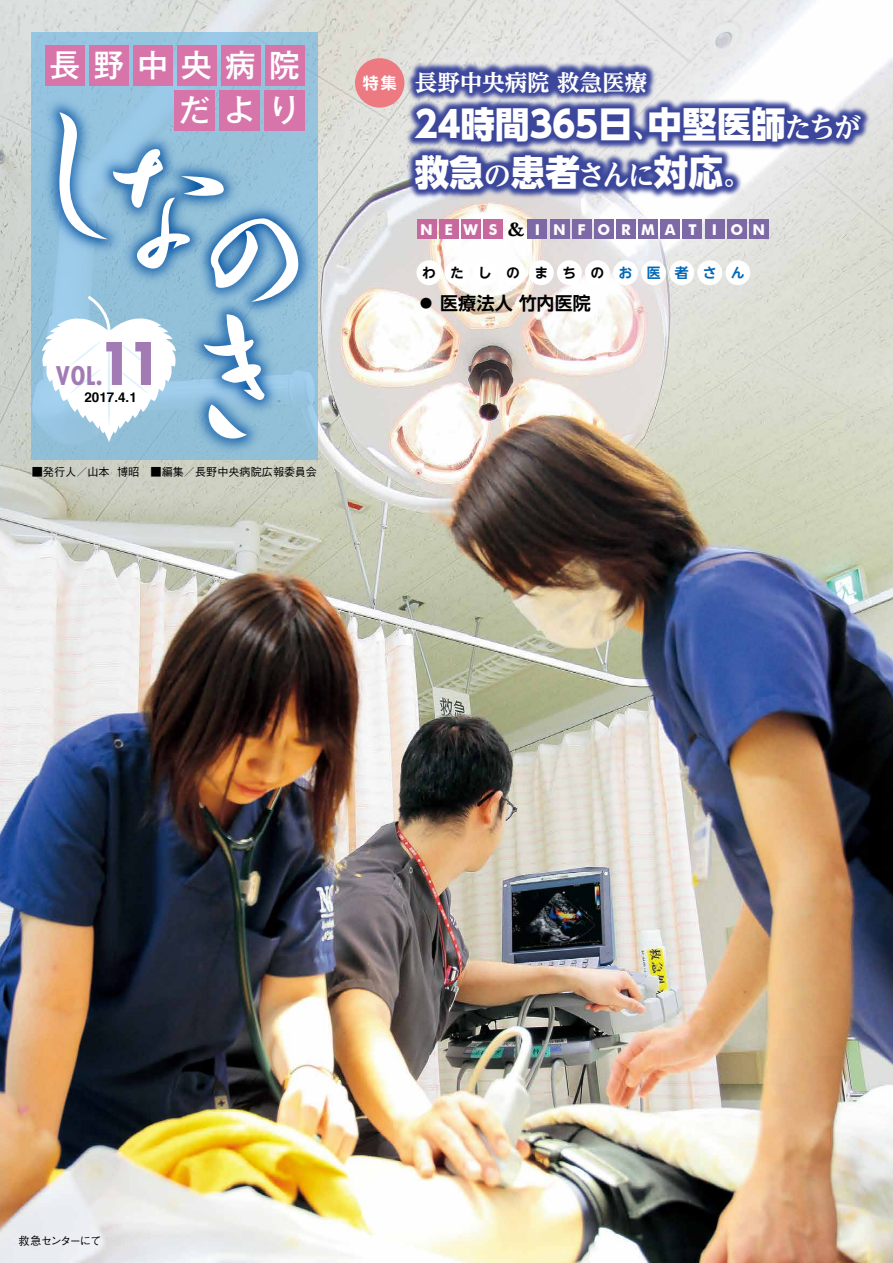
<style>
.page{position:relative;width:893px;height:1263px;background:#fff}
.page>*{position:absolute;margin:0;border:0;box-sizing:border-box;transform-origin:0 0}
.t1{font:700 57px "Futura Std";color:#a27bb5;scale:.9 1}
.t2{font:800 36px/48px "UD Shin Go NT Pr 6 N";color:#fff;scale:.96 1}
.t3{font:500 31.2px/45.5px "Gothic MB101 Pr 6 N";letter-spacing:.435em;color:#fff;text-align:right}
.t4{font:700 condensed 25.05px "Futura Std";color:#a27bb5}
.t5{font:700 expanded 22.5px "UD Reimin Pr 6 N";color:#fff}
.t6{font:700 18px "UD Shin Go NT Pr 6 N De";letter-spacing:.005em;color:#000}
.t7{font:700 15.9px "UD Shin Go NT Pr 6 N De";color:#fff}
.t8{font:700 15px "Futura BT";letter-spacing:.725em;color:#fff}
.t9{font:700 13.95px "UD Shin Go NT Pr 6 N De";letter-spacing:1.025em;color:#000}
.t10{font:700 13.5px "Helvetica";color:#000}
.t11{font:500 11.25px "Gothic BBB Pr 6 N";letter-spacing:-.1em;color:#000}
.t12{font:500 11.1px "Gothic BBB Pro";color:#000}
.s1{font-family:"UD Reimin Pr 6 N";font-weight:700;font-stretch:expanded;font-size:28.5px}
.s2{font-family:"Marion";font-size:20.7px;color:#000}
.s3{color:#0068b7}
.s4{font-family:"Shin Go Pr 6 N";font-weight:500}
</style>
<div class="page">
<img style="left:0;top:0;width:893px;height:1263px">
<img style="left:350px;top:7px;width:543px;height:253px">
<img style="left:380px;top:1262px;width:513px;height:1px">
<div style="left:355px;top:58px;width:49px;height:50px;background:#ed7981;border-radius:50%"></div>
<div style="left:417px;top:219px;width:19px;height:20px;background:#c7699e"></div>
<div style="left:439px;top:219px;width:19px;height:20px;background:#c7699e"></div>
<div style="left:461px;top:219px;width:19px;height:20px;background:#c7699e"></div>
<div style="left:483px;top:219px;width:20px;height:20px;background:#c7699e"></div>
<div style="left:528px;top:219px;width:19px;height:20px;background:#7e69a7"></div>
<div style="left:550px;top:219px;width:19px;height:20px;background:#7e69a7"></div>
<div style="left:572px;top:219px;width:19px;height:20px;background:#7e69a7"></div>
<div style="left:594px;top:219px;width:19px;height:20px;background:#7e69a7"></div>
<div style="left:616px;top:219px;width:20px;height:20px;background:#7e69a7"></div>
<div style="left:638px;top:219px;width:20px;height:20px;background:#7e69a7"></div>
<div style="left:661px;top:219px;width:19px;height:20px;background:#7e69a7"></div>
<div style="left:683px;top:219px;width:19px;height:20px;background:#7e69a7"></div>
<div style="left:705px;top:219px;width:19px;height:20px;background:#7e69a7"></div>
<div style="left:727px;top:219px;width:19px;height:20px;background:#7e69a7"></div>
<div style="left:749px;top:219px;width:20px;height:20px;background:#7e69a7"></div>
<div style="left:416px;top:260px;width:25px;height:25px;background:#fff;border-radius:50%"></div>
<div style="left:445px;top:260px;width:24px;height:25px;background:#fff;border-radius:50%"></div>
<div style="left:473px;top:260px;width:25px;height:25px;background:#fff;border-radius:50%"></div>
<div style="left:501px;top:260px;width:25px;height:25px;background:#fff;border-radius:50%"></div>
<div style="left:529px;top:260px;width:25px;height:25px;background:#fff;border-radius:50%"></div>
<div style="left:557px;top:260px;width:25px;height:25px;background:#fff;border-radius:50%"></div>
<div style="left:585px;top:260px;width:25px;height:25px;background:#fff;border-radius:50%"></div>
<div style="left:613px;top:260px;width:25px;height:25px;background:#fff;border-radius:50%"></div>
<div style="left:641px;top:260px;width:25px;height:25px;background:#fff;border-radius:50%"></div>
<div style="left:669px;top:260px;width:25px;height:25px;background:#fff;border-radius:50%"></div>
<div style="left:697px;top:260px;width:25px;height:25px;background:#fff;border-radius:50%"></div>
<div style="left:725px;top:260px;width:25px;height:25px;background:#fff;border-radius:50%"></div>
<svg style="left:31px;top:33px;width:287px;height:427px;background:#96c0db"></svg>
<img style="left:2px;top:55px;width:164px;height:242px">
<img style="left:55px;top:91px;width:209px;height:21px">
<img style="left:298px;top:161px;width:58px;height:199px">
<img style="left:146px;top:257px;width:176px;height:239px">
<div style="left:45px;top:45px;width:40px;height:40px;background:#d775ab"></div>
<div style="left:89px;top:45px;width:40px;height:40px;background:#d775ab"></div>
<div style="left:133px;top:45px;width:39px;height:40px;background:#d775ab"></div>
<div style="left:177px;top:45px;width:39px;height:40px;background:#d775ab"></div>
<div style="left:221px;top:45px;width:39px;height:40px;background:#d775ab"></div>
<div style="left:265px;top:45px;width:39px;height:40px;background:#d775ab"></div>
<div style="left:174px;top:90px;width:41px;height:41px;background:#d775ab"></div>
<div style="left:219px;top:90px;width:40px;height:41px;background:#d775ab"></div>
<div style="left:264px;top:90px;width:40px;height:41px;background:#d775ab"></div>
<svg style="left:40px;top:112px;width:258px;height:330px"></svg>
<p class="t3" style="left:49px;top:40px;width:252px">長野中央病院だより</p>
<h1 class="t1" style="left:98px;top:326px;width:73px">11</h1>
<p class="t4" style="left:56px;top:360px;width:48px">VOL.</p>
<p class="t10" style="left:84px;top:386px;width:54px">2017.4.1</p>
<p class="t12" style="left:32px;top:463px;width:286px">■発行人／山本 博昭　■編集／長野中央病院広報委員会</p>
<p class="t7" style="left:363px;top:70px;width:35px">特集</p>
<p class="t5" style="left:415px;top:64px;width:234px">長野中央病院 救急医療</p>
<p class="t2" style="left:415px;top:100px;width:466px">24時間365日<span class="s1">、</span>中堅医師<span class="s1">たちが</span>救急<span class="s1">の</span>患者<span class="s1">さんに</span>対応<span class="s1">。</span></p>
<p class="t8" style="left:420px;top:220px;width:347px">NEWS<span class="s2">&amp;</span>I NFORMAT I ON</p>
<p class="t9" style="left:422px;top:261px;width:324px">わたしのまちの<span class="s3">お医者さん</span></p>
<p class="t6" style="left:417px;top:289px;width:175px"><span class="s4">●</span> 医療法人 竹内医院</p>
<p class="t11" style="left:19px;top:1232px;width:84px">救急センターにて</p>
</div>
